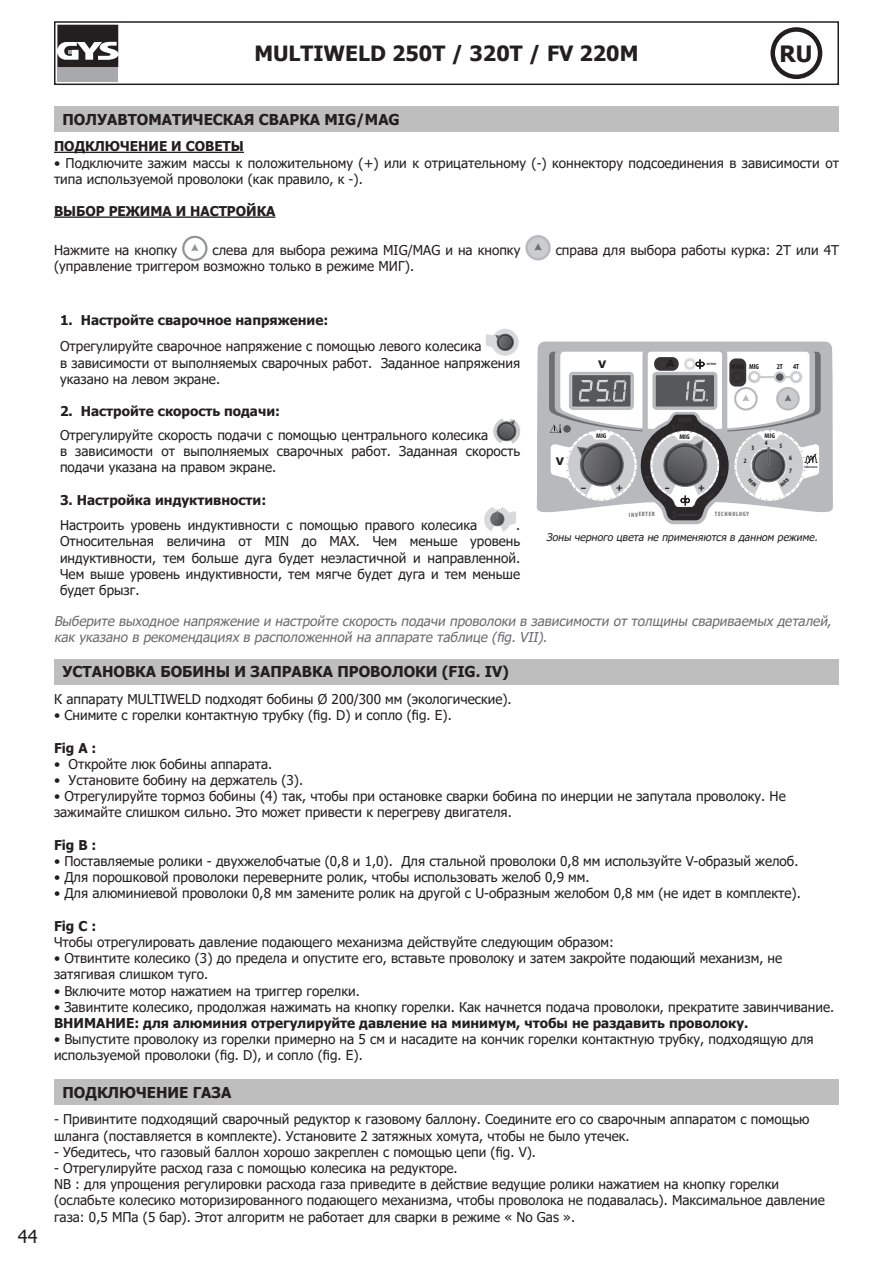
<style>
.page{position:relative;width:893px;height:1263px;background:#fff}
.page>*{position:absolute;margin:0;border:0;box-sizing:border-box;transform-origin:0 0}
.t1{font:700 22.5px "Tahoma";color:#231f20}
.t2{font:700 21px "Tahoma";color:#231f20}
.t3{font:18px "Tahoma";color:#231f20}
.t4{font:700 15px "Tahoma";color:#231f20}
.t5{font:13.5px/16.2px "Tahoma";color:#231f20}
.t6{font:700 13.5px "Tahoma";color:#231f20}
.t7{font:italic 13.5px/16.2px "Tahoma";color:#6c6d70}
.t8{font:900 condensed 11.1px "Myriad Pro";color:#231f20}
.t9{font:900 10.65px "Arial";color:#231f20}
.t10{font:italic 10.5px "Tahoma";color:#231f20}
.t11{font:900 10.5px "Arial";color:#231f20}
.t12{font:700 condensed 7.35px "Myriad Pro";color:#231f20}
.t13{font:700 condensed 6.9px "Myriad Pro";color:#231f20;scale:1.13 1}
.t14{font:700 condensed 6.75px/13.5px "Myriad Pro";color:#231f20}
.t15{font:700 condensed 6.3px "Myriad Pro";letter-spacing:.11em;color:#6e6f72}
.t16{font:600 condensed 4.2px "Myriad Pro";color:#231f20}
.t17{font:600 condensed 3.75px "Myriad Pro";color:#231f20}
</style>
<div class="page">
<div style="left:57px;top:67px;width:61px;height:14px;background:#a8a9ad"></div>
<svg style="left:57px;top:25px;width:61px;height:42px"></svg>
<div style="left:54px;top:21px;width:785px;height:64px;border:2px solid #231f20"></div>
<div style="left:770px;top:27px;width:52px;height:52px;border:4px solid #231f20;border-radius:50%"></div>
<hr style="left:54px;top:152px;width:190px;height:1px;background:#231f20">
<hr style="left:54px;top:216px;width:221px;height:2px;background:#231f20">
<div style="left:54px;top:106px;width:784px;height:26px;background:#bebebe"></div>
<svg style="left:182px;top:236px;width:26px;height:25px"></svg>
<svg style="left:525px;top:235px;width:26px;height:25px"></svg>
<svg style="left:486px;top:329px;width:33px;height:27px"></svg>
<svg style="left:493px;top:419px;width:27px;height:25px"></svg>
<svg style="left:484px;top:507px;width:32px;height:25px"></svg>
<div style="left:537px;top:342px;width:296px;height:171px;background:#b8b9bc"></div>
<div style="left:54px;top:659px;width:784px;height:25px;background:#bebebe"></div>
<div style="left:54px;top:1079px;width:784px;height:26px;background:#bebebe"></div>
<svg style="left:549px;top:346px;width:272px;height:179px"></svg>
<p class="t2" style="left:254px;top:39px;width:386px">MULTIWELD 250T / 320T / FV 220M</p>
<p class="t1" style="left:779px;top:38px;width:34px">RU</p>
<p class="t3" style="left:18px;top:1224px;width:21px">44</p>
<p class="t4" style="left:63px;top:109px;width:339px">ПОЛУАВТОМАТИЧЕСКАЯ СВАРКА MIG/MAG</p>
<p class="t6" style="left:54px;top:137px;width:191px">ПОДКЛЮЧЕНИЕ И СОВЕТЫ</p>
<p class="t5" style="left:54px;top:155px;width:786px">• Подключите зажим массы к положительному (+) или к отрицательному (-) коннектору подсоединения в зависимости от типа используемой проволоки (как правило, к -).</p>
<p class="t6" style="left:54px;top:202px;width:223px">ВЫБОР РЕЖИМА И НАСТРОЙКА</p>
<p class="t5" style="left:54px;top:242px;width:125px">Нажмите на кнопку</p>
<p class="t5" style="left:213px;top:242px;width:309px">слева для выбора режима MIG/MAG и на кнопку</p>
<p class="t5" style="left:556px;top:242px;width:285px">справа для выбора работы курка: 2T или 4T</p>
<p class="t5" style="left:54px;top:258px;width:362px">(управление триггером возможно только в режиме МИГ).</p>
<p class="t6" style="left:60px;top:311px;width:270px">1. Настройте сварочное напряжение:</p>
<p class="t5" style="left:60px;top:339px;width:462px">Отрегулируйте сварочное напряжение с помощью левого колесика<br>в зависимости от выполняемых сварочных работ. Заданное напряжения указано на левом экране.</p>
<p class="t6" style="left:60px;top:402px;width:222px">2. Настройте скорость подачи:</p>
<p class="t5" style="left:60px;top:427px;width:462px">Отрегулируйте скорость подачи с помощью центрального колесика<br>в зависимости от выполняемых сварочных работ. Заданная скорость подачи указана на правом экране.</p>
<p class="t6" style="left:60px;top:490px;width:208px">3. Настройка индуктивности:</p>
<p class="t5" style="left:60px;top:518px;width:419px">Настроить уровень индуктивности с помощью правого колесика</p>
<p class="t5" style="left:60px;top:518px;width:462px;text-align:justify;text-indent:456px">.<br>Относительная величина от MIN до MAX. Чем меньше уровень индуктивности, тем больше дуга будет неэластичной и направленной.<br>Чем выше уровень индуктивности, тем мягче будет дуга и тем меньше будет брызг.</p>
<p class="t11" style="left:666px;top:356px;width:10px">A</p>
<p class="t11" style="left:598px;top:356px;width:10px">V</p>
<p class="t16" style="left:707px;top:361px;width:11px">m/min</p>
<p class="t12" style="left:731px;top:362px;width:29px">MMA MIG</p>
<p class="t12" style="left:777px;top:362px;width:8px">2T</p>
<p class="t12" style="left:793px;top:362px;width:8px">4T</p>
<p class="t9" style="left:556px;top:454px;width:10px">V</p>
<p class="t13" style="left:596px;top:431px;width:11px">MIG</p>
<p class="t13" style="left:679px;top:432px;width:11px">MIG</p>
<p class="t8" style="left:581px;top:481px;width:7px">–</p>
<p class="t8" style="left:616px;top:480px;width:8px">+</p>
<p class="t8" style="left:665px;top:481px;width:7px">–</p>
<p class="t8" style="left:698px;top:480px;width:8px">+</p>
<p class="t14" style="left:752px;top:441px;width:4px">3</p>
<p class="t14" style="left:744px;top:454px;width:4px">2</p>
<p class="t15" style="left:629px;top:510px;width:27px">INVERTER</p>
<p class="t15" style="left:715px;top:510px;width:36px">TECHNOLOGY</p>
<p class="t13" style="left:765px;top:431px;width:11px">MIG</p>
<p class="t14" style="left:765px;top:436px;width:4px">4</p>
<p class="t14" style="left:779px;top:439px;width:4px">5</p>
<p class="t14" style="left:789px;top:451px;width:5px">6<br>7</p>
<p class="t17" style="left:804px;top:465px;width:15px">inductance</p>
<p class="t10" style="left:546px;top:531px;width:275px">Зоны черного цвета не применяются в данном режиме.</p>
<p class="t7" style="left:54px;top:613px;width:782px">Выберите выходное напряжение и настройте скорость подачи проволоки в зависимости оттолщины свариваемых деталей, как указано в рекомендациях в расположенной на аппарате таблице (fig.VII).</p>
<p class="t4" style="left:63px;top:661px;width:448px">УСТАНОВКА БОБИНЫ И ЗАПРАВКА ПРОВОЛОКИ (FIG. IV)</p>
<p class="t5" style="left:54px;top:692px;width:459px">К аппарату MULTIWELD подходят бобины Ø 200/300 мм (экологические).</p>
<p class="t5" style="left:54px;top:708px;width:399px">• Снимите с горелки контактную трубку (fig. D) и сопло (fig. E).</p>
<p class="t6" style="left:54px;top:738px;width:44px">Fig A :</p>
<p class="t5" style="left:54px;top:756px;width:220px">• Откройте люк бобины аппарата.</p>
<p class="t5" style="left:54px;top:773px;width:251px">• Установите бобину на держатель (3).</p>
<p class="t5" style="left:54px;top:789px;width:733px">• Отрегулируйте тормоз бобины (4) так, чтобы при остановке сварки бобина по инерции не запутала проволоку. Не зажимайте слишком сильно. Это может привести к перегреву двигателя.</p>
<p class="t6" style="left:54px;top:835px;width:44px">Fig B :</p>
<p class="t5" style="left:54px;top:854px;width:746px">• Поставляемые ролики - двухжелобчатые (0,8 и 1,0). Для стальной проволоки 0,8 мм используйте V-образый желоб.</p>
<p class="t5" style="left:54px;top:870px;width:537px">• Для порошковой проволоки переверните ролик, чтобы использовать желоб 0,9 мм.</p>
<p class="t5" style="left:54px;top:886px;width:748px">• Для алюминиевой проволоки 0,8 мм замените ролик на другой с U-образным желобом 0,8 мм (не идет в комплекте).</p>
<p class="t6" style="left:54px;top:916px;width:44px">Fig C :</p>
<p class="t5" style="left:54px;top:935px;width:561px">Чтобы отрегулировать давление подающего механизма действуйте следующим образом:</p>
<p class="t5" style="left:54px;top:951px;width:730px">• Отвинтите колесико (3) до предела и опустите его, вставьте проволоку и затем закройте подающий механизм, не затягивая слишком туго.</p>
<p class="t5" style="left:54px;top:983px;width:307px">• Включите мотор нажатием на триггер горелки.</p>
<p class="t5" style="left:54px;top:999px;width:782px">• Завинтите колесико, продолжая нажимать на кнопку горелки. Как начнется подача проволоки, прекратите завинчивание.</p>
<p class="t6" style="left:54px;top:1014px;width:696px">ВНИМАНИЕ: для алюминия отрегулируйте давление на минимум, чтобы не раздавить проволоку.</p>
<p class="t5" style="left:54px;top:1032px;width:761px">• Выпустите проволоку из горелки примерно на 5 см и насадите на кончик горелки контактную трубку, подходящую для используемой проволоки (fig. D), и сопло (fig. E).</p>
<p class="t4" style="left:63px;top:1082px;width:170px">ПОДКЛЮЧЕНИЕ ГАЗА</p>
<p class="t5" style="left:54px;top:1112px;width:757px">- Привинтите подходящий сварочный редуктор к газовому баллону. Соедините его со сварочным аппаратом с помощью шланга (поставляется в комплекте). Установите 2 затяжных хомута, чтобы не было утечек.</p>
<p class="t5" style="left:54px;top:1144px;width:483px">- Убедитесь, что газовый баллон хорошо закреплен с помощью цепи (fig. V).</p>
<p class="t5" style="left:54px;top:1161px;width:405px">- Отрегулируйте расход газа с помощью колесика на редукторе.</p>
<p class="t5" style="left:54px;top:1177px;width:772px">NB : для упрощения регулировки расхода газа приведите в действие ведущие ролики нажатием на кнопку горелки (ослабьте колесико моторизированного подающего механизма, чтобы проволока не подавалась). Максимальное давление газа: 0,5 MПа (5 бар). Этот алгоритм не работает для сварки в режиме « No Gas ».</p>
</div>
